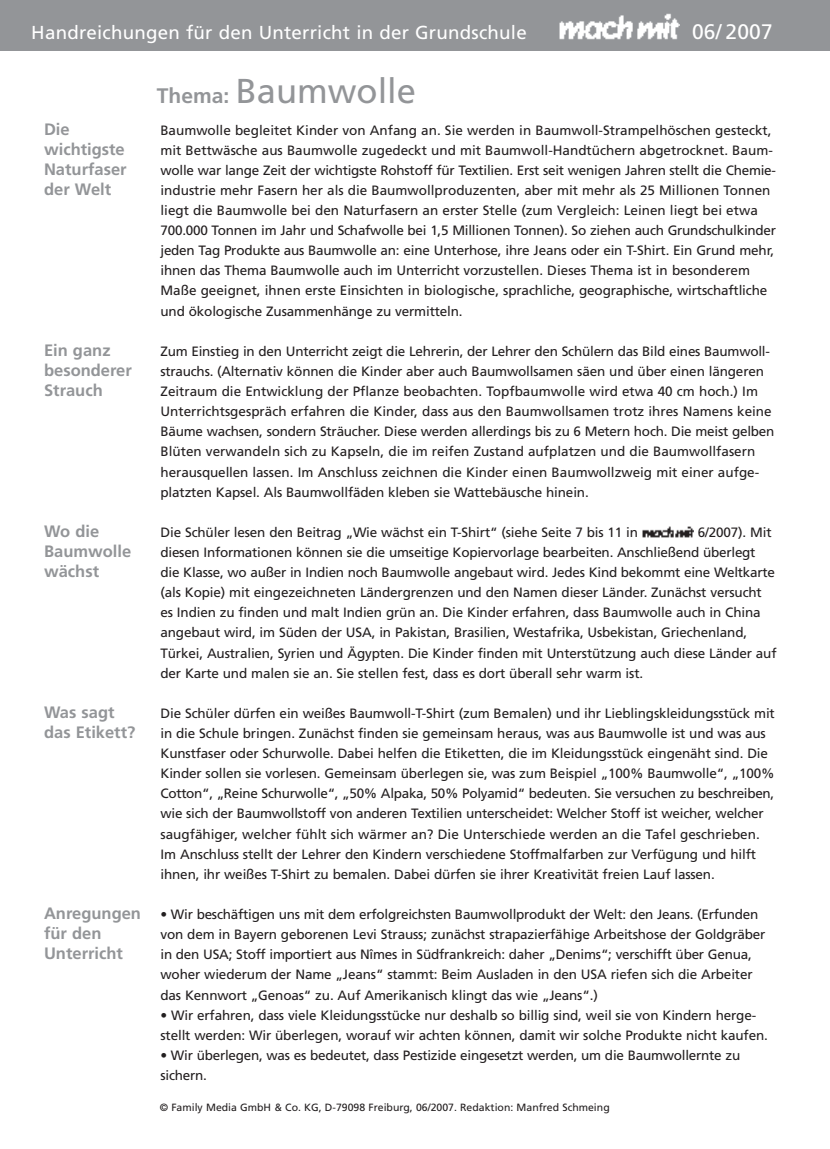
<style>
.page{position:relative;width:830px;height:1149px;background:#fff}
.page>*{position:absolute;margin:0;border:0;box-sizing:border-box;transform-origin:0 0}
.t1{font:34.5px "Frutiger";color:#939598}
.t2{font:21px "Frutiger";letter-spacing:.01em;color:#fff}
.t3{font:18.75px "Frutiger";letter-spacing:.01em;color:#fff}
.t4{font:700 16.5px/20.1px "Frutiger";color:#939598}
.t5{font:13.5px/20.1px "Frutiger";letter-spacing:-.01em;color:#231f20}
.t6{font:10.5px "Frutiger";color:#231f20}
.s1{font-weight:700;font-size:21px}
</style>
<div class="page">
<div style="left:0;top:0;width:829px;height:51px;background:#939598"></div>
<img style="left:559px;top:13px;width:120px;height:27px">
<img style="left:642px;top:526px;width:50px;height:12px">
<h3 class="t3" style="left:31px;top:25px;width:496px">Handreichungen für den Unterricht in der Grundschule</h3>
<h2 class="t2" style="left:691px;top:24px;width:82px">06/ 2007</h2>
<p class="t4" style="left:44px;top:120px;width:84px">Die wichtigste<br>Naturfaser der Welt</p>
<p class="t4" style="left:44px;top:341px;width:89px">Ein ganz besonderer<br>Strauch</p>
<p class="t4" style="left:44px;top:522px;width:89px">Wo die<br>Baumwolle wächst</p>
<p class="t4" style="left:44px;top:703px;width:93px">Was sagt das Etikett?</p>
<p class="t4" style="left:44px;top:904px;width:98px">Anregungen für den<br>Unterricht</p>
<h1 class="t1" style="left:157px;top:78px;width:260px"><span class="s1">Thema:</span> Baumwolle</h1>
<p class="t5" style="left:160px;top:121px;width:617px">Baumwolle begleitet Kinder von Anfang an. Sie werden in Baumwoll-Strampelhöschen gesteckt, mit Bettwäsche aus Baumwolle zugedeckt und mit Baumwoll-Handtüchern abgetrocknet. Baum&shy;wolle war lange Zeit der wichtigste Rohstoff für Textilien. Erst seit wenigen Jahren stellt die Chemie&shy;industrie mehr Fasern her als die Baumwollproduzenten, aber mit mehr als 25 Millionen Tonnen liegt die Baumwolle bei den Naturfasern an erster Stelle (zum Vergleich: Leinen liegt bei etwa 700.000 Tonnen im Jahr und Schafwolle bei 1,5 Millionen Tonnen). So ziehen auch Grundschulkinder jeden Tag Produkte aus Baumwolle an: eine Unterhose, ihre Jeans oder ein T-Shirt. Ein Grund mehr, ihnen das Thema Baumwolle auch im Unterricht vorzustellen. Dieses Thema ist in besonderem Maße geeignet, ihnen erste Einsichten in biologische, sprachliche, geographische, wirtschaftliche und ökologische Zusammenhänge zu vermitteln.</p>
<p class="t5" style="left:160px;top:342px;width:615px">Zum Einstieg in den Unterricht zeigt die Lehrerin, der Lehrer den Schülern das Bild eines Baumwoll&shy;strauchs. (Alternativ können die Kinder aber auch Baumwollsamen säen und über einen längeren Zeitraum die Entwicklung der Pflanze beobachten. Topfbaumwolle wird etwa 40 cm hoch.) Im Unterrichtsgespräch erfahren die Kinder, dass aus den Baumwollsamen trotz ihres Namens keine Bäume wachsen, sondern Sträucher. Diese werden allerdings bis zu 6 Metern hoch. Die meist gelben Blüten verwandeln sich zu Kapseln, die im reifen Zustand aufplatzen und die Baumwollfasern herausquellen lassen. Im Anschluss zeichnen die Kinder einen Baumwollzweig mit einer aufge&shy;platzten Kapsel. Als Baumwollfäden kleben sie Wattebäusche hinein.</p>
<p class="t5" style="left:160px;top:523px;width:479px">Die Schüler lesen den Beitrag „Wie wächst ein T-Shirt“ (siehe Seite 7 bis 11 in</p>
<p class="t5" style="left:160px;top:523px;width:617px;text-indent:537px">6/2007). Mit diesen Informationen können sie die umseitige Kopiervorlage bearbeiten. Anschließend überlegt die Klasse, wo außer in Indien noch Baumwolle angebaut wird. Jedes Kind bekommt eine Weltkarte (als Kopie) mit eingezeichneten Ländergrenzen und den Namen dieser Länder. Zunächst versucht es Indien zu finden und malt Indien grün an. Die Kinder erfahren, dass Baumwolle auch in China angebaut wird, im Süden der USA, in Pakistan, Brasilien, Westafrika, Usbekistan, Griechenland, Türkei, Australien, Syrien und Ägypten. Die Kinder finden mit Unterstützung auch diese Länder auf der Karte und malen sie an. Sie stellen fest, dass es dort überall sehr warm ist.</p>
<p class="t5" style="left:160px;top:704px;width:615px">Die Schüler dürfen ein weißes Baumwoll-T-Shirt (zum Bemalen) und ihr Lieblingskleidungsstück mit in die Schule bringen. Zunächst finden sie gemeinsam heraus, was aus Baumwolle ist und was aus Kunstfaser oder Schurwolle. Dabei helfen die Etiketten, die im Kleidungsstück eingenäht sind. Die Kinder sollen sie vorlesen. Gemeinsam überlegen sie, was zum Beispiel „100% Baumwolle“, „100% Cotton“, „Reine Schurwolle“, „50% Alpaka, 50% Polyamid“ bedeuten. Sie versuchen zu beschreiben, wie sich der Baumwollstoff von anderen Textilien unterscheidet: Welcher Stoff ist weicher, welcher saugfähiger, welcher fühlt sich wärmer an? Die Unterschiede werden an die Tafel geschrieben.<br>Im Anschluss stellt der Lehrer den Kindern verschiedene Stoffmalfarben zur Verfügung und hilft ihnen, ihr weißes T-Shirt zu bemalen. Dabei dürfen sie ihrer Kreativität freien Lauf lassen.</p>
<p class="t5" style="left:160px;top:905px;width:606px">• Wir beschäftigen uns mit dem erfolgreichsten Baumwollprodukt der Welt: den Jeans. (Erfunden von dem in Bayern geborenen Levi Strauss; zunächst strapazierfähige Arbeitshose der Goldgräber in den USA; Stoff importiert aus Nîmes in Südfrankreich: daher „Denims“; verschifft über Genua, woher wiederum der Name „Jeans“ stammt: Beim Ausladen in den USA riefen sich die Arbeiter das Kennwort „Genoas“ zu. Auf Amerikanisch klingt das wie „Jeans“.)</p>
<p class="t5" style="left:160px;top:1005px;width:608px">• Wir erfahren, dass viele Kleidungsstücke nur deshalb so billig sind, weil sie von Kindern herge&shy;stellt werden: Wir überlegen, worauf wir achten können, damit wir solche Produkte nicht kaufen.</p>
<p class="t5" style="left:160px;top:1045px;width:581px">• Wir überlegen, was es bedeutet, dass Pestizide eingesetzt werden, um die Baumwollernte zu sichern.</p>
<p class="t6" style="left:160px;top:1102px;width:451px">© Family Media GmbH &amp; Co. KG, D-79098 Freiburg, 06/2007. Redaktion: Manfred Schmeing</p>
</div>
